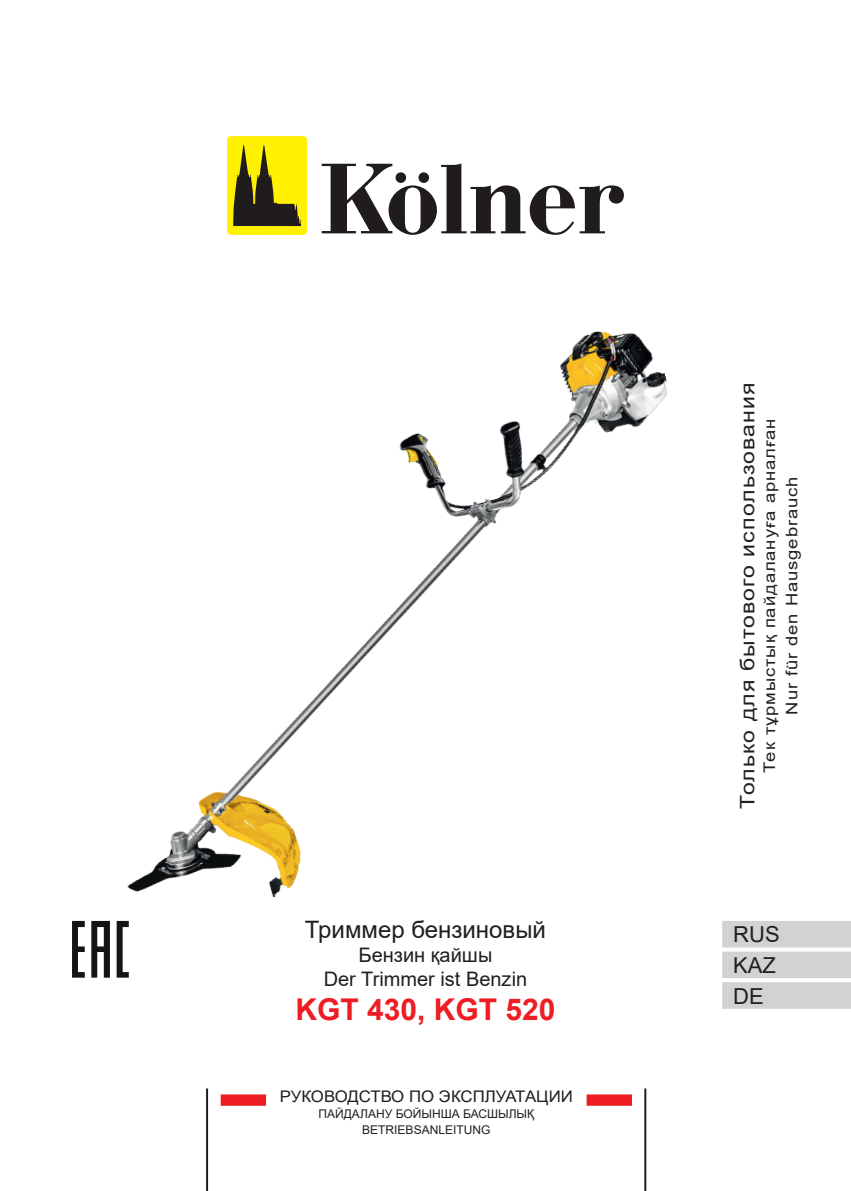
<style>
.page{position:relative;width:851px;height:1191px;background:#fff}
.page>*{position:absolute;margin:0;border:0;box-sizing:border-box;transform-origin:0 0}
.t1{font:700 30px "Arial";color:#ee1d23}
.t2{font:24px "Arial";color:#231f20}
.t3{font:22px "Arial";color:#231f20}
.t4{font:20px "Arial";letter-spacing:.05em;color:#231f20;scale:1.15 1}
.t5{font:20px "Arial";letter-spacing:.015em;color:#231f20}
.t6{font:16px "Arial";letter-spacing:.05em;color:#231f20;scale:1.15 1}
.t7{font:16px "Arial";color:#231f20;scale:1.05 1}
.t8{font:12px "Arial";color:#231f20}
</style>
<div class="page">
<img style="left:127px;top:331px;width:540px;height:566px">
<div style="left:221px;top:1094px;width:45px;height:11px;background:#ee1d23;border:2px solid #ee1d23"></div>
<div style="left:586px;top:1094px;width:46px;height:11px;background:#ee1d23;border:2px solid #ee1d23"></div>
<hr style="left:206px;top:1088px;width:2px;height:103px;background:#231f20">
<hr style="left:644px;top:1088px;width:2px;height:103px;background:#231f20">
<div style="left:723px;top:922px;width:126px;height:24px;background:#d1d2d4"></div>
<div style="left:722px;top:921px;width:128px;height:26px;border:2px solid #d1d2d4"></div>
<div style="left:723px;top:952px;width:126px;height:25px;background:#d1d2d4"></div>
<div style="left:722px;top:951px;width:128px;height:27px;border:2px solid #d1d2d4"></div>
<div style="left:723px;top:983px;width:126px;height:24px;background:#d1d2d4"></div>
<div style="left:722px;top:982px;width:128px;height:26px;border:2px solid #d1d2d4"></div>
<svg style="left:72px;top:921px;width:57px;height:56px"></svg>
<div style="left:227px;top:136px;width:80px;height:99px;background:#fff101;border-radius:4px"></div>
<svg style="left:233px;top:145px;width:390px;height:90px"></svg>
<p class="t2" style="left:305px;top:913px;width:242px">Триммер бензиновый</p>
<p class="t5" style="left:358px;top:941px;width:135px">Бензин қайшы</p>
<p class="t5" style="left:324px;top:965px;width:205px">Der Trimmer ist Benzin</p>
<p class="t1" style="left:295px;top:988px;width:262px">KGT 430, KGT 520</p>
<p class="t7" style="left:280px;top:1085px;width:280px">РУКОВОДСТВО ПО ЭКСПЛУАТАЦИИ</p>
<p class="t8" style="left:318px;top:1105px;width:217px">ПАЙДАЛАНУ БОЙЫНША БАСШЫЛЫҚ</p>
<p class="t8" style="left:362px;top:1121px;width:130px">BETRIEBSANLEITUNG</p>
<p class="t4" style="left:733px;top:808px;width:372px;rotate:-90deg">Только для бытового использования</p>
<p class="t6" style="left:758px;top:772px;width:310px;rotate:-90deg">Тек тұрмыстық пайдалануға арналған</p>
<p class="t6" style="left:780px;top:714px;width:208px;rotate:-90deg">Nur für den Hausgebrauch</p>
<p class="t3" style="left:733px;top:919px;width:48px">RUS</p>
<p class="t3" style="left:733px;top:950px;width:44px">KAZ</p>
<p class="t3" style="left:733px;top:980px;width:32px">DE</p>
</div>
